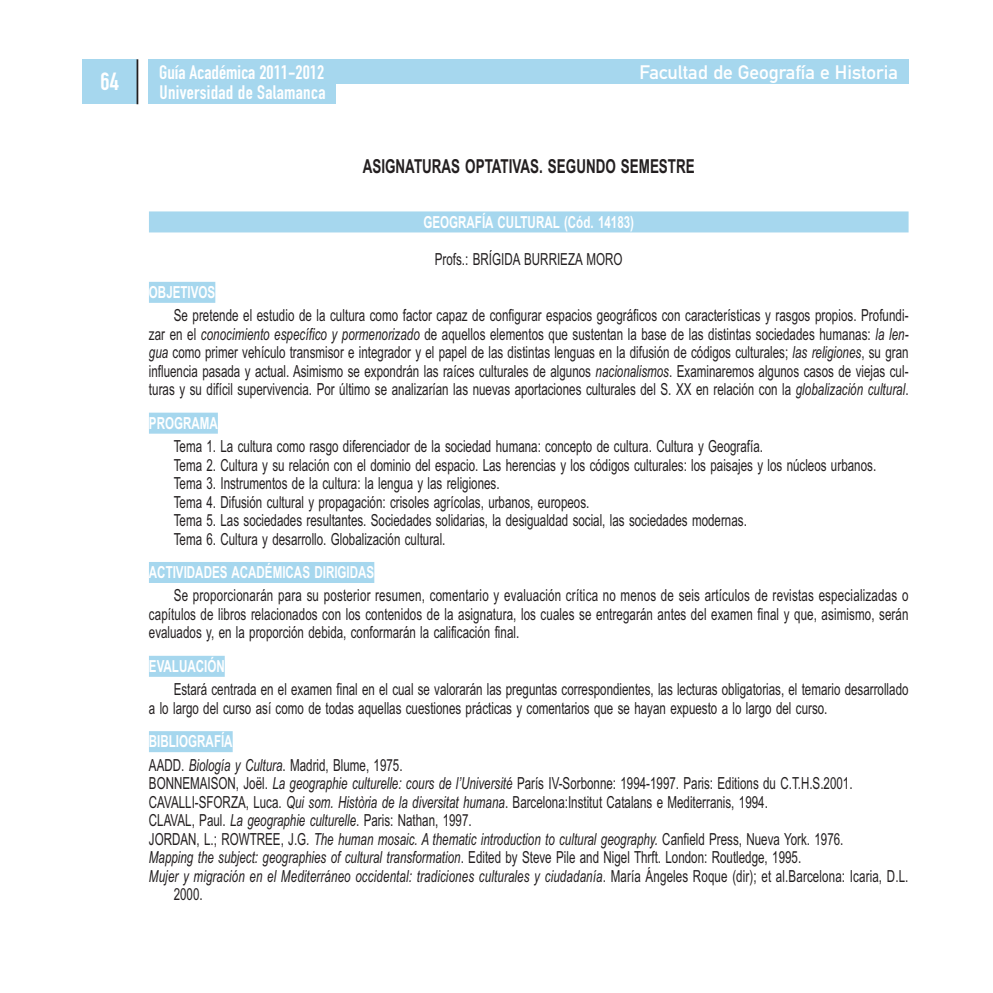
<style>
.page{position:relative;width:993px;height:993px;background:#fff}
.page>*{position:absolute;margin:0;border:0;box-sizing:border-box;transform-origin:0 0}
.t1{font:24.5px "DIN Engschrift Alternate";color:#fff}
.t2{font:19.25px "DIN Engschrift Alternate";letter-spacing:.01em;color:#fff}
.t3{font:700 19.25px "Arial Narrow";color:#231f20;scale:.85 1}
.t4{font:19.25px "DIN Mittelschrift";color:#fff}
.t5{font:16.62px/18.6px "Arial Narrow";color:#231f20;scale:.85 1}
.t6{font:italic 16.62px "Arial Narrow";letter-spacing:.01em;color:#231f20;scale:.85 1}
.t7{font:700 16.62px "Arial Narrow";color:#fff;scale:.85 1}
.s1{font-style:italic}
.s2{font-weight:700;color:#fff}
.s3{font-style:normal}
</style>
<div class="page">
<div style="left:149px;top:211px;width:759px;height:21px;background:#a6d7ee"></div>
<div style="left:149px;top:282px;width:66px;height:21px;background:#a6d7ee"></div>
<div style="left:149px;top:412px;width:69px;height:21px;background:#a6d7ee"></div>
<div style="left:149px;top:561px;width:225px;height:21px;background:#a6d7ee"></div>
<div style="left:149px;top:655px;width:76px;height:21px;background:#a6d7ee"></div>
<div style="left:149px;top:731px;width:83px;height:21px;background:#a6d7ee"></div>
<div style="left:82px;top:59px;width:55px;height:45px;background:#a6d7ee"></div>
<hr style="left:136px;top:59px;width:2px;height:45px;background:#231f20">
<div style="left:148px;top:59px;width:760px;height:25px;background:#a6d7ee"></div>
<div style="left:148px;top:83px;width:187px;height:21px;background:#a6d7ee"></div>
<h1 class="t1" style="left:101px;top:73px;width:20px">64</h1>
<p class="t2" style="left:159px;top:66px;width:166px">Guía Académica 2011-2012</p>
<p class="t4" style="left:639px;top:66px;width:260px">Facultad de Geografía e Historia</p>
<p class="t2" style="left:159px;top:85px;width:167px">Universidad de Salamanca</p>
<p class="t3" style="left:362px;top:159px;width:392px">ASIGNATURAS OPTATIVAS. SEGUNDO SEMESTRE</p>
<p class="t7" style="left:423px;top:215px;width:249px">GEOGRAFÍA CULTURAL (Cód. 14183)</p>
<p class="t5" style="left:435px;top:251px;width:222px">Profs.: BRÍGIDA BURRIEZA MORO</p>
<p class="t7" style="left:149px;top:286px;width:80px">OBJETIVOS</p>
<p class="t5" style="left:149px;top:308px;width:894px;text-align:justify;text-indent:25px">Se pretende el estudio de la cultura como factor capaz de configurar espacios geográficos con características y rasgos propios. Profundi&shy;zar en el <span class="s1">conocimiento específico y pormenorizado</span> de aquellos elementos que sustentan la base de las distintas sociedades humanas: <span class="s1">la len&shy;gua</span> como primer vehículo transmisor e integrador y el papel de las distintas lenguas en la difusión de códigos culturales; <span class="s1">las religiones</span>, su gran influencia pasada y actual. Asimismo se expondrán las raíces culturales de algunos <span class="s1">nacionalismos</span>. Examinaremos algunos casos de viejas cul&shy;turas y su difícil supervivencia. Por último se analizarían las nuevas aportaciones culturales del S. XX en relación con la <span class="s1">globalización cultural</span>.</p>
<p class="t7" style="left:149px;top:416px;width:83px">PROGRAMA</p>
<p class="t5" style="left:174px;top:438px;width:827px">Tema 1. La cultura como rasgo diferenciador de la sociedad humana: concepto de cultura. Cultura y Geografía.<br>Tema 2. Cultura y su relación con el dominio del espacio. Las herencias y los códigos culturales: los paisajes y los núcleos urbanos.<br>Tema 3. Instrumentos de la cultura: la lengua y las religiones.<br>Tema 4. Difusión cultural y propagación: crisoles agrícolas, urbanos, europeos.<br>Tema 5. Las sociedades resultantes. Sociedades solidarias, la desigualdad social, las sociedades modernas.<br>Tema 6. Cultura y desarrollo. Globalización cultural.</p>
<p class="t7" style="left:149px;top:566px;width:266px">ACTIVIDADES ACADÉMICAS DIRIGIDAS</p>
<p class="t5" style="left:149px;top:587px;width:894px;text-align:justify;text-indent:25px">Se proporcionarán para su posterior resumen, comentario y evaluación crítica no menos de seis artículos de revistas especializadas o capítulos de libros relacionados con los contenidos de la asignatura, los cuales se entregarán antes del examen final y que, asimismo, serán evaluados y, en la proporción debida, conformarán la calificación final.</p>
<p class="t7" style="left:149px;top:659px;width:91px">EVALUACIÓN</p>
<p class="t5" style="left:149px;top:681px;width:894px;text-indent:25px">Estará centrada en el examen final en el cual se valorarán las preguntas correspondientes, las lecturas obligatorias, el temario desarrollado a lo largo del curso así como de todas aquellas cuestiones prácticas y comentarios que se hayan expuesto a lo largo del curso.</p>
<p class="t5" style="left:149px;top:731px;width:300px;line-height:23.4px"><span class="s2">BIBLIOGRAFÍA<br></span>AADD. <span class="s1">Biología y Cultura</span>. Madrid, Blume, 1975.</p>
<p class="t5" style="left:149px;top:775px;width:829px">BONNEMAISON, Joël. <span class="s1">La geographie culturelle: cours de l’Université</span> París IV-Sorbonne: 1994-1997. Paris: Editions du C.T.H.S.2001.</p>
<p class="t5" style="left:149px;top:793px;width:729px">CAVALLI-SFORZA, Luca. <span class="s1">Qui som. Història de la diversitat humana</span>. Barcelona:Institut Catalans e Mediterranis, 1994.</p>
<p class="t5" style="left:149px;top:812px;width:381px">CLAVAL, Paul. <span class="s1">La geographie culturelle</span>. Paris: Nathan, 1997.</p>
<p class="t6" style="left:149px;top:832px;width:818px"><span class="s3">JORDAN, L.; ROWTREE, J.G</span>. The human mosaic. A thematic introduction to cultural geography. <span class="s3">Canfield Press, Nueva York. 1976.</span></p>
<p class="t5" style="left:149px;top:849px;width:768px"><span class="s1">Mapping the subject: geographies of cultural transformation</span>. Edited by Steve Pile and Nigel Thrft. London: Routledge, 1995.</p>
<p class="t6" style="left:149px;top:869px;width:894px">Mujer y migración en el Mediterráneo occidental: tradiciones culturales y ciudadanía<span class="s3">. María Ángeles Roque (dir); et al.Barcelona: Icaria, D.L.</span></p>
<p class="t5" style="left:174px;top:886px;width:36px">2000.</p>
</div>
